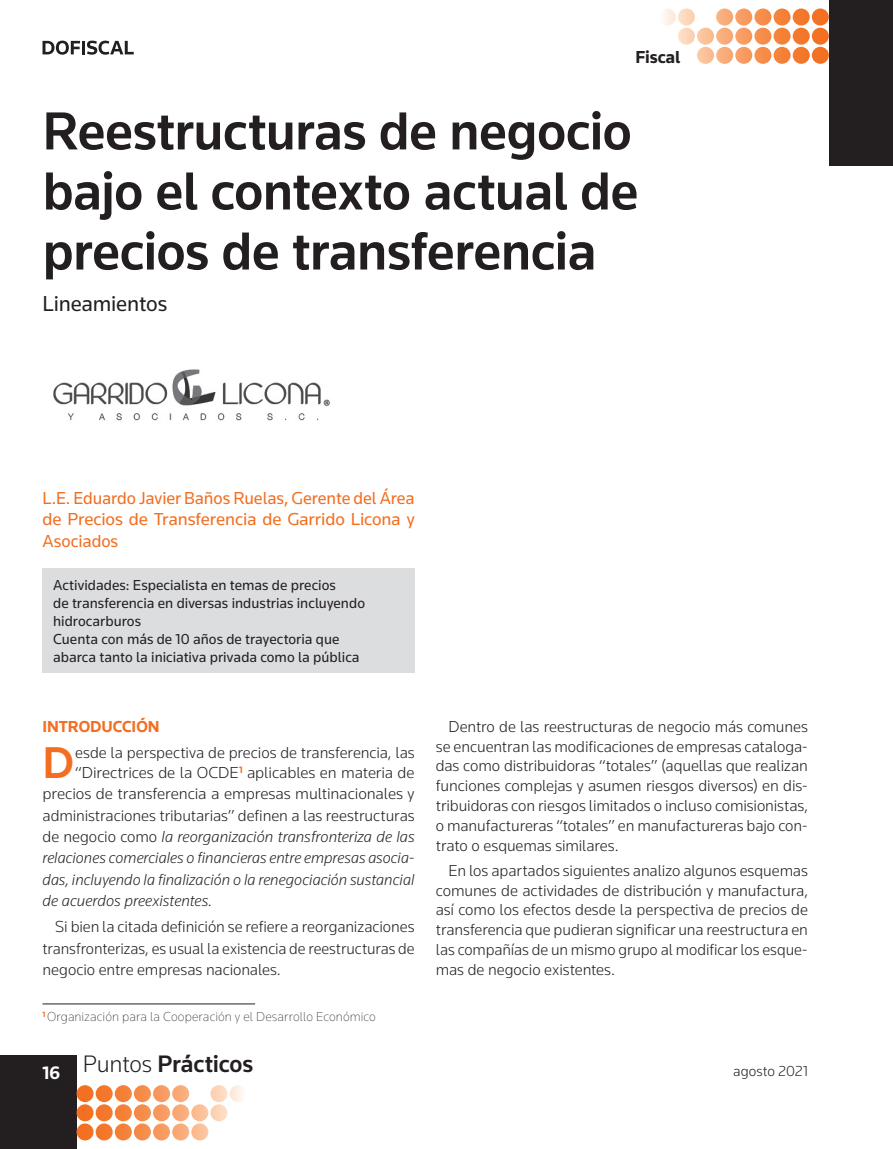
<style>
.page{position:relative;width:893px;height:1149px;background:#fff}
.page>*{position:absolute;margin:0;border:0;box-sizing:border-box;transform-origin:0 0}
.t1{font:500 55.5px/60px "Knowledge";letter-spacing:-.01em;color:#231f20;text-align:justify}
.t2{font:500 46.2px "Knowledge";color:#f36e21}
.t3{font:500 24.75px "Knowledge";letter-spacing:-.01em;color:#231f20}
.t4{font:22.5px "Knowledge";letter-spacing:-.01em;color:#231f20}
.t5{font:18px/21.6px "Knowledge";letter-spacing:-.005em;color:#f36e21;text-align:justify}
.t6{font:700 18px "Knowledge";letter-spacing:-.005em;color:#231f20}
.t7{font:300 16.5px/19.8px "Knowledge";letter-spacing:-.005em;color:#231f20;text-align:justify}
.t8{font:italic 300 16.5px "Knowledge";color:#231f20}
.t9{font:700 16.5px "Knowledge";letter-spacing:-.005em;color:#f36e21}
.t10{font:15px/18px "Knowledge";color:#231f20}
.t11{font:300 15px "Knowledge";color:#231f20}
.t12{font:200 13.5px "Knowledge";letter-spacing:.005em;color:#231f20}
.s1{font-style:normal}
.s2{font-weight:300}
</style>
<div class="page">
<div style="left:829px;top:0;width:64px;height:166px;background:#231f20"></div>
<svg style="left:663px;top:9px;width:166px;height:55px"></svg>
<div style="left:0;top:1054px;width:77px;height:94px;background:#231f20"></div>
<svg style="left:77px;top:1085px;width:166px;height:55px"></svg>
<svg style="left:43px;top:41px;width:91px;height:14px"></svg>
<img style="left:53px;top:369px;width:277px;height:52px">
<div style="left:43px;top:568px;width:372px;height:105px;background:#dcdddf"></div>
<hr style="left:43px;top:1003px;width:212px;height:1px;background:#231f20">
<p class="t6" style="left:635px;top:46px;width:46px">Fiscal</p>
<h1 class="t1" style="left:43px;top:100px;width:597px">Reestructuras de negocio bajo el contexto actual de precios de transferencia</h1>
<h3 class="t4" style="left:43px;top:289px;width:126px">Lineamientos</h3>
<p class="t5" style="left:43px;top:486px;width:374px">L.E. Eduardo Javier Baños Ruelas, Gerente del Área de Precios de Transferencia de Garrido Licona y Asociados</p>
<p class="t10" style="left:53px;top:576px;width:313px">Actividades: Especialista en temas de precios<br>de transferencia en diversas industrias incluyendo hidrocarburos<br>Cuenta con más de 10 años de trayectoria que abarca tanto la iniciativa privada como la pública</p>
<p class="t9" style="left:43px;top:715px;width:119px">INTRODUCCIÓN</p>
<h2 class="t2" style="left:43px;top:734px;width:33px">D</h2>
<p class="t7" style="left:75px;top:742px;width:341px">esde la perspectiva de precios de transferencia, las</p>
<p class="t7" style="left:75px;top:762px;width:341px">“Directrices de la OCDE<sup>1</sup> aplicables en materia de</p>
<p class="t7" style="left:43px;top:783px;width:374px">precios de transferencia a empresas multinacionales y</p>
<p class="t7" style="left:43px;top:804px;width:374px">administraciones tributarias” definen a las reestructuras</p>
<p class="t8" style="left:43px;top:826px;width:374px"><span class="s1">de negocio como</span> la reorganización transfronteriza de las</p>
<p class="t8" style="left:43px;top:847px;width:374px">relaciones comerciales o financieras entre empresas asocia-</p>
<p class="t8" style="left:43px;top:868px;width:374px">das, incluyendo la finalización o la renegociación sustancial</p>
<p class="t8" style="left:43px;top:889px;width:171px">de acuerdos preexistentes.</p>
<p class="t7" style="left:43px;top:915px;width:374px;line-height:21.3px;text-indent:13px">Si bien la citada definición se refiere a reorganizaciones transfronterizas, es usual la existencia de reestructuras de negocio entre empresas nacionales.</p>
<p class="t12" style="left:43px;top:1008px;width:335px"><sup>1</sup> Organización para la Cooperación y el Desarrollo Económico</p>
<p class="t7" style="left:436px;top:715px;width:374px;text-indent:13px">Dentro de las reestructuras de negocio más comunes se encuentran las modificaciones de empresas cataloga&shy;das como distribuidoras “totales” (aquellas que realizan funciones complejas y asumen riesgos diversos) en dis&shy;tribuidoras con riesgos limitados o incluso comisionistas, o manufactureras “totales” en manufactureras bajo con&shy;trato o esquemas similares.</p>
<p class="t7" style="left:436px;top:859px;width:374px;text-indent:13px">En los apartados siguientes analizo algunos esquemas comunes de actividades de distribución y manufactura, así como los efectos desde la perspectiva de precios de transferencia que pudieran significar una reestructura en las compañías de un mismo grupo al modificar los esque&shy;mas de negocio existentes.</p>
<h3 class="t3" style="left:43px;top:1048px;width:212px"><sub>16</sub> <span class="s2">Puntos</span> Prácticos</h3>
<p class="t11" style="left:733px;top:1060px;width:76px">agosto 2021</p>
</div>
